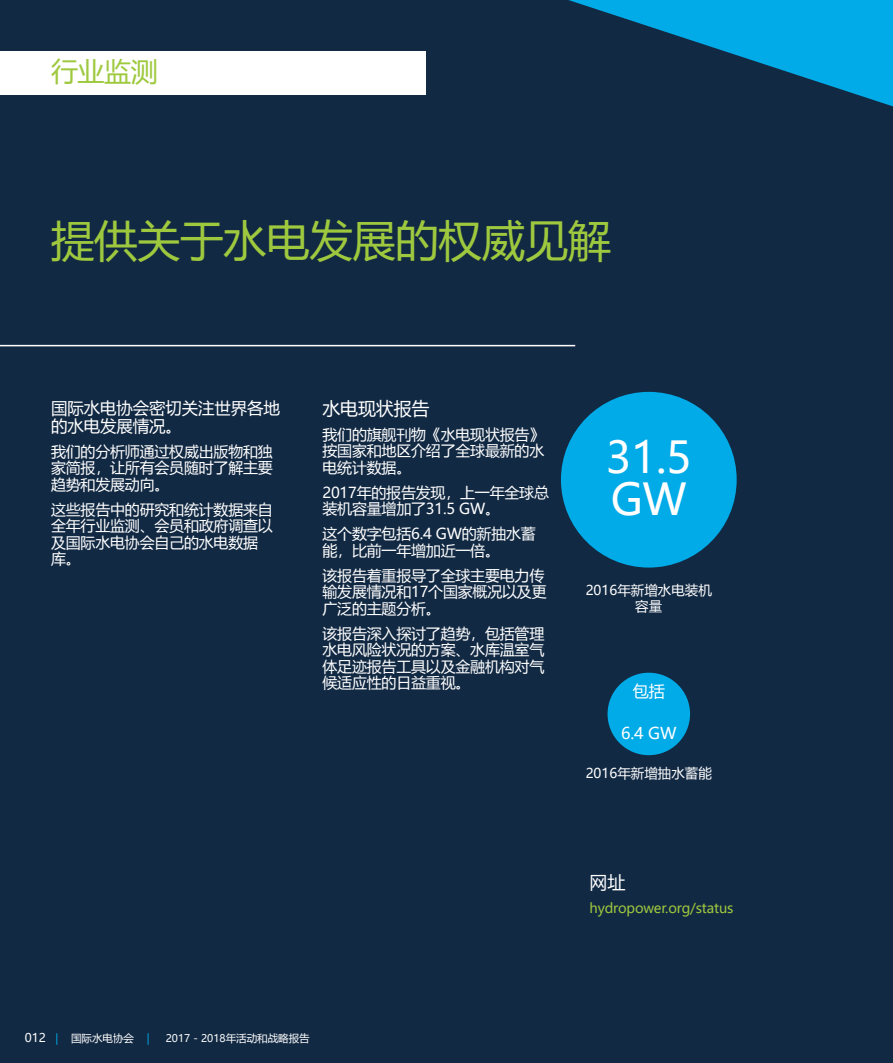
<style>
.page{position:relative;width:893px;height:1063px;background:#122943}
.page>*{position:absolute;margin:0;border:0;box-sizing:border-box;transform-origin:0 0}
.t1{font:43.5px "Microsoft Ya Hei";letter-spacing:-.01em;color:#9ec93e}
.t2{font:43.5px/42px "Microsoft Ya Hei";color:#fff}
.t3{font:27px "Microsoft Ya Hei";color:#9ec93e}
.t4{font:18px "Microsoft Ya Hei";letter-spacing:-.01em;color:#fff}
.t5{font:16.5px/18px "Microsoft Ya Hei";letter-spacing:-.01em;color:#fff}
.t6{font:16.2px "Microsoft Ya Hei";color:#fff}
.t7{font:15px/16.5px "Microsoft Ya Hei";letter-spacing:-.015em;color:#fff}
.t8{font:13.5px/16.2px "Microsoft Ya Hei";color:#fff;text-align:center}
.t9{font:13.5px "Microsoft Ya Hei";letter-spacing:-.01em;color:#9ec93e}
.t10{font:10.5px "Microsoft Ya Hei";color:#fff}
.s1{font-size:12px}
.s2{color:#00abe8}
</style>
<div class="page">
<div style="left:561px;top:392px;width:176px;height:176px;background:#00abe8;border-radius:50%"></div>
<svg style="left:568px;top:0;width:325px;height:106px"></svg>
<hr style="left:0;top:345px;width:575px;height:1px;background:#fff">
<div style="left:607px;top:673px;width:83px;height:82px;background:#00abe8;border-radius:50%"></div>
<div style="left:0;top:51px;width:425px;height:43px;background:#fff"></div>
<h2 class="t3" style="left:51px;top:53px;width:108px">行业监测</h2>
<h1 class="t1" style="left:51px;top:211px;width:562px">提供关于水电发展的权威见解</h1>
<p class="t5" style="left:51px;top:398px;width:230px">国际水电协会密切关注世界各地的水电发展情况。</p>
<p class="t7" style="left:51px;top:442px;width:223px;text-align:justify">我们的分析师通过权威出版物和独家简报，让所有会员随时了解主要趋势和发展动向。</p>
<p class="t7" style="left:51px;top:500px;width:223px">这些报告中的研究和统计数据来自全年行业监测、会员和政府调查以及国际水电协会自己的水电数据库。</p>
<p class="t4" style="left:322px;top:396px;width:109px">水电现状报告</p>
<p class="t7" style="left:322px;top:426px;width:223px;text-align:justify">我们的旗舰刊物《水电现状报告》按国家和地区介绍了全球最新的水电统计数据。</p>
<p class="t7" style="left:322px;top:484px;width:228px">2017年的报告发现，上一年全球总装机容量增加了31.5 GW。</p>
<p class="t7" style="left:322px;top:525px;width:215px">这个数字包括6.4 GW的新抽水蓄能，比前一年增加近一倍。</p>
<p class="t7" style="left:322px;top:567px;width:226px">该报告着重报导了全球主要电力传输发展情况和17个国家概况以及更广泛的主题分析。</p>
<p class="t7" style="left:322px;top:625px;width:223px;text-align:justify">该报告深入探讨了趋势，包括管理水电风险状况的方案、水库温室气体足迹报告工具以及金融机构对气候适应性的日益重视。</p>
<h1 class="t2" style="left:606px;top:435px;width:87px">31.5<br>GW</h1>
<p class="t8" style="left:586px;top:581px;width:128px">2016年新增水电装机容量</p>
<p class="t6" style="left:633px;top:681px;width:34px">包括</p>
<p class="t6" style="left:621px;top:723px;width:57px">6.4 GW</p>
<p class="t8" style="left:586px;top:764px;width:128px">2016年新增抽水蓄能</p>
<p class="t4" style="left:590px;top:870px;width:37px">网址</p>
<p class="t9" style="left:590px;top:899px;width:145px">hydropower.org/status</p>
<p class="t10" style="left:25px;top:1031px;width:126px"><span class="s1">012</span> <span class="s2">|</span> 国际水电协会 <span class="s2">|</span></p>
<p class="t10" style="left:166px;top:1031px;width:145px">2017 - 2018年活动和战略报告</p>
</div>
